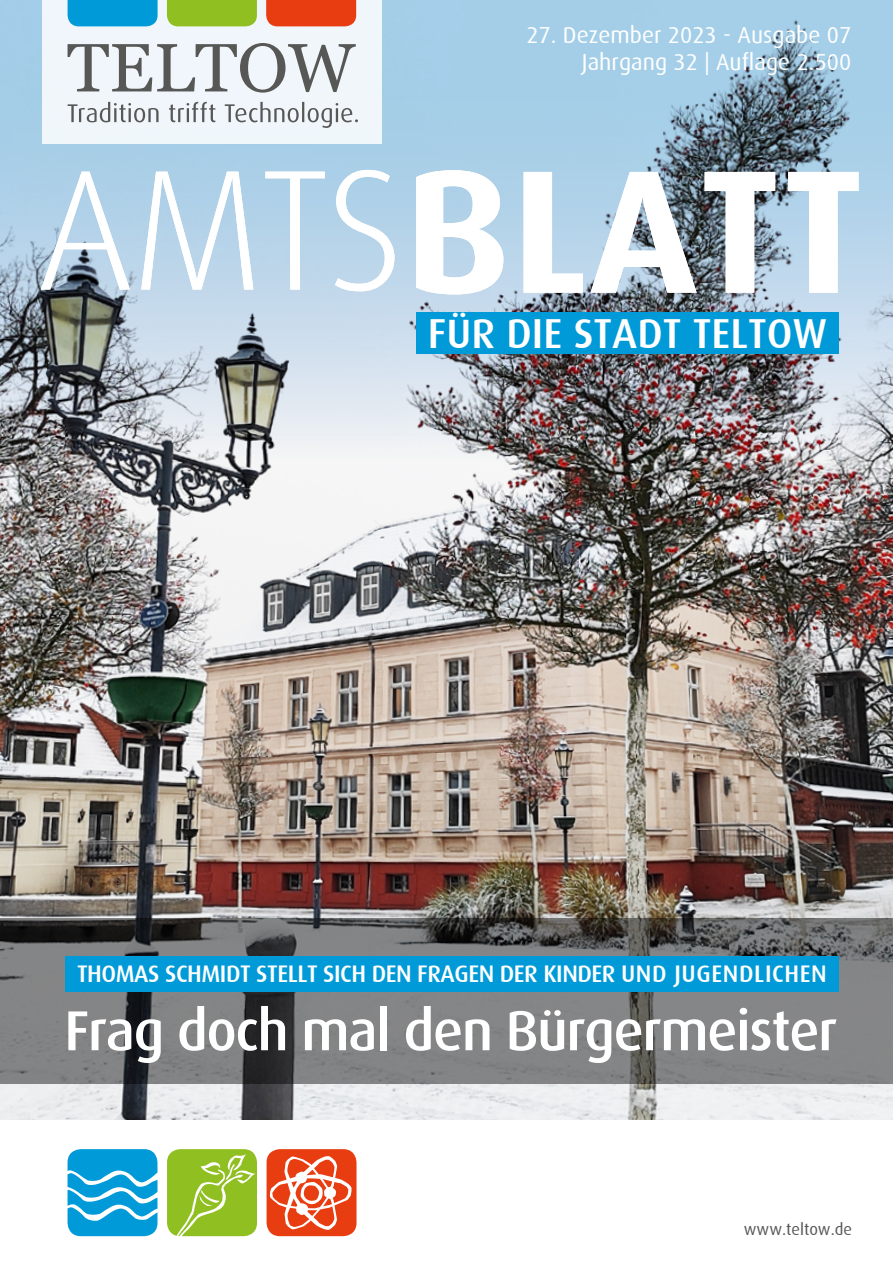
<style>
.page{position:relative;width:893px;height:1263px;background:#fff}
.page>*{position:absolute;margin:0;border:0;box-sizing:border-box;transform-origin:0 0}
.t1{font:700 175.5px "Dax";letter-spacing:.01em;color:#fff}
.t2{font:500 56.4px "Dax";letter-spacing:-.025em;color:#fff}
.t3{font:500 42px "Dax";color:#fff}
.t4{font:500 24px "Dax";letter-spacing:-.02em;color:#fff}
.t5{font:23.1px "Dax";color:#fff}
.t6{font:16.5px "Dax";color:#575756}
.s1{font-weight:300;font-size:171.45px}
</style>
<div class="page">
<img style="left:0;top:500px;width:893px;height:620px">
<img style="left:0;top:0;width:893px;height:500px">
<div style="left:42px;top:0;width:340px;height:144px;background:#f0f6fb"></div>
<div style="left:416px;top:312px;width:423px;height:42px;background:#009ad8"></div>
<svg style="left:0;top:918px;width:893px;height:165px;background:#707172"></svg>
<div style="left:67px;top:956px;width:770px;height:36px;background:#009ad8"></div>
<svg style="left:68px;top:1149px;width:89px;height:87px;background:#2babde"></svg>
<svg style="left:267px;top:1149px;width:89px;height:87px"></svg>
<svg style="left:167px;top:1149px;width:90px;height:87px;background:#9cc63b"></svg>
<svg style="left:68px;top:43px;width:288px;height:50px"></svg>
<svg style="left:68px;top:102px;width:290px;height:26px"></svg>
<div style="left:68px;top:0;width:90px;height:26px;background:#009ad8"></div>
<div style="left:167px;top:0;width:90px;height:26px;background:#90bf21"></div>
<div style="left:266px;top:0;width:90px;height:26px;background:#e73d11"></div>
<p class="t5" style="left:526px;top:22px;width:326px">27. Dezember 2023 - Ausgabe 07</p>
<p class="t5" style="left:582px;top:50px;width:271px">Jahrgang 32 | Auflage 2.500</p>
<p class="t1" style="left:36px;top:133px;width:829px"><span class="s1">AMTS</span>BLATT</p>
<p class="t3" style="left:428px;top:310px;width:401px">FÜR DIE STADT TELTOW</p>
<p class="t4" style="left:77px;top:960px;width:751px">THOMAS SCHMIDT STELLT SICH DEN FRAGEN DER KINDER UND JUGENDLICHEN</p>
<p class="t2" style="left:64px;top:999px;width:774px">Frag doch mal den Bürgermeister</p>
<p class="t6" style="left:744px;top:1220px;width:110px">www.teltow.de</p>
</div>
